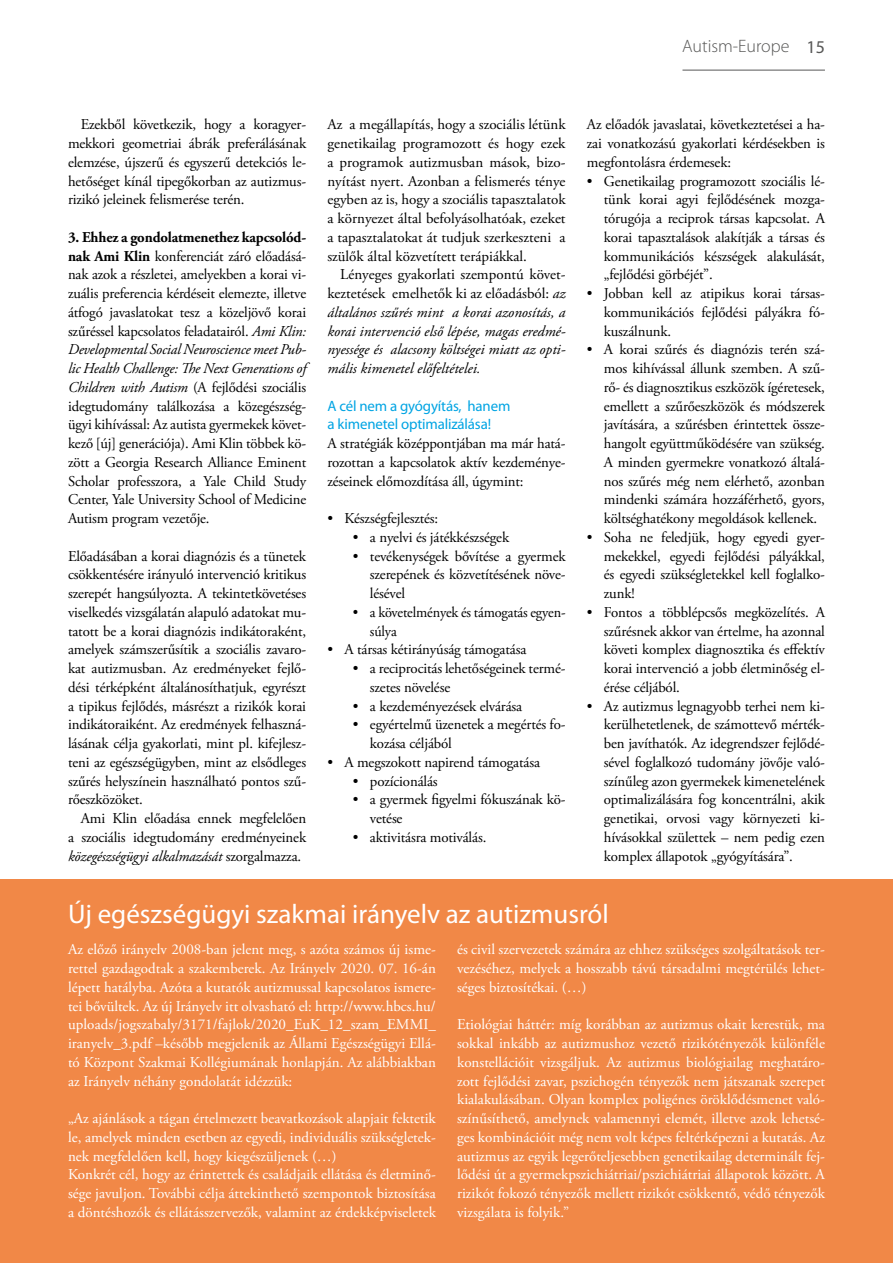
<style>
.page{position:relative;width:893px;height:1263px;background:#fff}
.page>*{position:absolute;margin:0;border:0;box-sizing:border-box;transform-origin:0 0}
.t1{font:27px "Myriad Pro";color:#fff}
.t2{font:300 18px "Myriad Pro";color:#575756}
.t3{font:15px/18.8px "Adobe Garamond Pro";letter-spacing:-.01em;color:#000;text-align:justify}
.t4{font:15px/18.8px "Adobe Garamond Pro";color:#fff;text-align:justify}
.t5{font:italic 15px/18.8px "Adobe Garamond Pro";color:#000;text-align:justify}
.t6{font:15px/18.8px "Myriad Pro";letter-spacing:-.01em;color:#00a4e3}
.t7{font:15px/18.8px "Adobe Garamond Pro";letter-spacing:-.01em;color:#000;scale:.95 1}
.s1{font-weight:400}
.s2{font-weight:700}
.s3{font-style:italic}
.s4{font-style:normal}
</style>
<div class="page">
<hr style="left:682px;top:70px;width:143px;height:1px;background:#575756">
<div style="left:0;top:879px;width:893px;height:384px;background:#f18847"></div>
<p class="t2" style="left:682px;top:35px;width:144px">Autism-Europe <span class="s1">15</span></p>
<p class="t3" style="left:68px;top:116px;width:240px;text-indent:13px">Ezekből következik, hogy a koragyer&shy;mekkori geometriai ábrák preferálásának elemzése, újszerű és egyszerű detekciós le&shy;hetőséget kínál tipegőkorban az autizmus&shy;rizikó jeleinek felismerése terén.</p>
<p class="t3" style="left:68px;top:228px;width:240px"><span class="s2">3. Ehhez a gondolatmenethez kapcsolód&shy;nak Ami Klin</span> konferenciát záró előadásá&shy;nak azok a részletei, amelyekben a korai vi&shy;zuális preferencia kérdéseit elemezte, illetve átfogó javaslatokat tesz a közeljövő korai szűréssel kapcsolatos feladatairól. <span class="s3">Ami Klin:<br>Developmental Social Neuroscience meet Pub&shy;lic Health Challenge: The Next Generations of Children with Autism</span> (A fejlődési szociális idegtudomány találkozása a közegészség&shy;ügyi kihívással: Az autista gyermekek követ&shy;kező [új] generációja). Ami Klin többek kö&shy;zött a Georgia Research Alliance Eminent Scholar professzora, a Yale Child Study Center, Yale University School of Medicine Autism program vezetője.</p>
<p class="t3" style="left:68px;top:547px;width:240px">Előadásában a korai diagnózis és a tünetek csökkentésére irányuló intervenció kritikus szerepét hangsúlyozta. A tekintetkövetéses viselkedés vizsgálatán alapuló adatokat mu&shy;tatott be a korai diagnózis indikátoraként, amelyek számszerűsítik a szociális zavaro&shy;kat autizmusban. Az eredményeket fejlő&shy;dési térképként általánosíthatjuk, egyrészt a tipikus fejlődés, másrészt a rizikók korai indikátoraiként. Az eredmények felhaszná&shy;lásának célja gyakorlati, mint pl. kifejlesz&shy;teni az egészségügyben, mint az elsődleges szűrés helyszínein használható pontos szű&shy;rőeszközöket.</p>
<p class="t3" style="left:68px;top:809px;width:240px;text-indent:13px">Ami Klin előadása ennek megfelelően a szociális idegtudomány eredményeinek <span class="s3">közegészségügyi alkalmazását</span> szorgalmazza.</p>
<p class="t3" style="left:327px;top:116px;width:240px">Az a megállapítás, hogy a szociális létünk genetikailag programozott és hogy ezek a programok autizmusban mások, bizo&shy;nyítást nyert. Azonban a felismerés ténye egyben az is, hogy a szociális tapasztalatok a környezet által befolyásolhatóak, ezeket a tapasztalatokat át tudjuk szerkeszteni a szülők által közvetített terápiákkal.</p>
<p class="t5" style="left:327px;top:266px;width:240px;text-indent:13px"><span class="s4">Lényeges gyakorlati szempontú követ&shy;keztetések emelhetők ki az előadásból:</span> az általános szűrés mint a korai azonosítás, a korai intervenció első lépése, magas eredmé&shy;nyessége és alacsony költségei miatt az opti&shy;mális kimenetel előfeltételei.</p>
<p class="t6" style="left:327px;top:396px;width:184px">A cél nem a gyógyítás, hanem a kimenetel optimalizálása!</p>
<p class="t3" style="left:327px;top:434px;width:240px">A stratégiák középpontjában ma már hatá&shy;rozottan a kapcsolatok aktív kezdeménye&shy;zéseinek előmozdítása áll, úgymint:</p>
<p class="t3" style="left:327px;top:509px;width:112px">• Készségfejlesztés:</p>
<p class="t3" style="left:353px;top:528px;width:158px">• a nyelvi és játékkészségek</p>
<p class="t3" style="left:370px;top:547px;width:197px;text-indent:-17px">• tevékenységek bővítése a gyermek szerepének és közvetítésének növe&shy;lésével</p>
<p class="t7" style="left:370px;top:603px;width:207px;text-indent:-17px">• a követelmények és támogatás egyen&shy;súlya</p>
<p class="t3" style="left:327px;top:641px;width:200px">• A társas kétirányúság támogatása</p>
<p class="t3" style="left:370px;top:659px;width:197px;text-indent:-17px">• a reciprocitás lehetőségeinek termé&shy;szetes növelése</p>
<p class="t3" style="left:353px;top:697px;width:171px">• a kezdeményezések elvárása</p>
<p class="t3" style="left:370px;top:716px;width:197px;text-indent:-17px">• egyértelmű üzenetek a megértés fo&shy;kozása céljából</p>
<p class="t3" style="left:327px;top:753px;width:214px">• A megszokott napirend támogatása</p>
<p class="t3" style="left:353px;top:772px;width:86px">• pozícionálás</p>
<p class="t3" style="left:370px;top:791px;width:197px;text-indent:-17px">• a gyermek figyelmi fókuszának kö&shy;vetése</p>
<p class="t3" style="left:353px;top:828px;width:135px">• aktivitásra motiválás.</p>
<p class="t3" style="left:587px;top:116px;width:240px">Az előadók javaslatai, következtetései a ha&shy;zai vonatkozású gyakorlati kérdésekben is megfontolásra érdemesek:</p>
<p class="t3" style="left:604px;top:172px;width:223px;text-indent:-17px">• Genetikailag programozott szociális lé&shy;tünk korai agyi fejlődésének mozga&shy;tórugója a reciprok társas kapcsolat. A korai tapasztalások alakítják a társas és kommunikációs készségek alakulását, „fejlődési görbéjét”.</p>
<p class="t3" style="left:604px;top:284px;width:223px;text-indent:-17px">• Jobban kell az atipikus korai társas&shy;kommunikációs fejlődési pályákra fó&shy;kuszálnunk.</p>
<p class="t3" style="left:604px;top:341px;width:223px;text-indent:-17px">• A korai szűrés és diagnózis terén szá&shy;mos kihívással állunk szemben. A szű&shy;rő- és diagnosztikus eszközök ígéretesek, emellett a szűrőeszközök és módszerek javítására, a szűrésben érintettek össze&shy;hangolt együttműködésére van szükség.<br>A minden gyermekre vonatkozó általá&shy;nos szűrés még nem elérhető, azonban mindenki számára hozzáférhető, gyors, költséghatékony megoldások kellenek.</p>
<p class="t3" style="left:604px;top:528px;width:223px;text-indent:-17px">• Soha ne feledjük, hogy egyedi gyer&shy;mekekkel, egyedi fejlődési pályákkal, és egyedi szükségletekkel kell foglalko&shy;zunk!</p>
<p class="t3" style="left:604px;top:603px;width:223px;text-indent:-17px">• Fontos a többlépcsős megközelítés. A szűrésnek akkor van értelme, ha azonnal követi komplex diagnosztika és effektív korai intervenció a jobb életminőség el&shy;érése céljából.</p>
<p class="t3" style="left:604px;top:697px;width:223px;text-indent:-17px">• Az autizmus legnagyobb terhei nem ki&shy;kerülhetetlenek, de számottevő mérték&shy;ben javíthatók. Az idegrendszer fejlődé&shy;sével foglalkozó tudomány jövője való&shy;színűleg azon gyermekek kimenetelének optimalizálására fog koncentrálni, akik genetikai, orvosi vagy környezeti ki&shy;hívásokkal születtek – nem pedig ezen komplex állapotok „gyógyítására”.</p>
<h1 class="t1" style="left:68px;top:899px;width:542px">Új egészségügyi szakmai irányelv az autizmusról</h1>
<p class="t4" style="left:68px;top:941px;width:370px">Az előző irányelv 2008-ban jelent meg, s azóta számos új isme&shy;rettel gazdagodtak a szakemberek. Az Irányelv 2020. 07. 16-án lépett hatályba. Azóta a kutatók autizmussal kapcsolatos ismere&shy;tei bővültek. Az új Irányelv itt olvasható el: http://www.hbcs.hu/ uploads/jogszabaly/3171/fajlok/2020_EuK_12_szam_EMMI_ iranyelv_3.pdf –később megjelenik az Állami Egészségügyi Ellá&shy;tó Központ Szakmai Kollégiumának honlapján. Az alábbiakban az Irányelv néhány gondolatát idézzük:</p>
<p class="t4" style="left:68px;top:1109px;width:369px;text-align:left">„Az ajánlások a tágan értelmezett beavatkozások alapjait fektetik le, amelyek minden esetben az egyedi, individuális szükségletek&shy;nek megfelelően kell, hogy kiegészüljenek (…)<br>Konkrét cél, hogy az érintettek és családjaik ellátása és életminő&shy;sége javuljon. További célja áttekinthető szempontok biztosítása a döntéshozók és ellátásszervezők, valamint az érdekképviseletek</p>
<p class="t4" style="left:457px;top:941px;width:369px">és civil szervezetek számára az ehhez szükséges szolgáltatások ter&shy;vezéséhez, melyek a hosszabb távú társadalmi megtérülés lehet&shy;séges biztosítékai. (…)</p>
<p class="t4" style="left:457px;top:1016px;width:369px">Etiológiai háttér: míg korábban az autizmus okait kerestük, ma sokkal inkább az autizmushoz vezető rizikótényezők különféle konstellációit vizsgáljuk. Az autizmus biológiailag meghatáro&shy;zott fejlődési zavar, pszichogén tényezők nem játszanak szerepet kialakulásában. Olyan komplex poligénes öröklődésmenet való&shy;színűsíthető, amelynek valamennyi elemét, illetve azok lehetsé&shy;ges kombinációit még nem volt képes feltérképezni a kutatás. Az autizmus az egyik legerőteljesebben genetikailag determinált fej&shy;lődési út a gyermekpszichiátriai/pszichiátriai állapotok között. A rizikót fokozó tényezők mellett rizikót csökkentő, védő tényezők vizsgálata is folyik.”</p>
</div>
